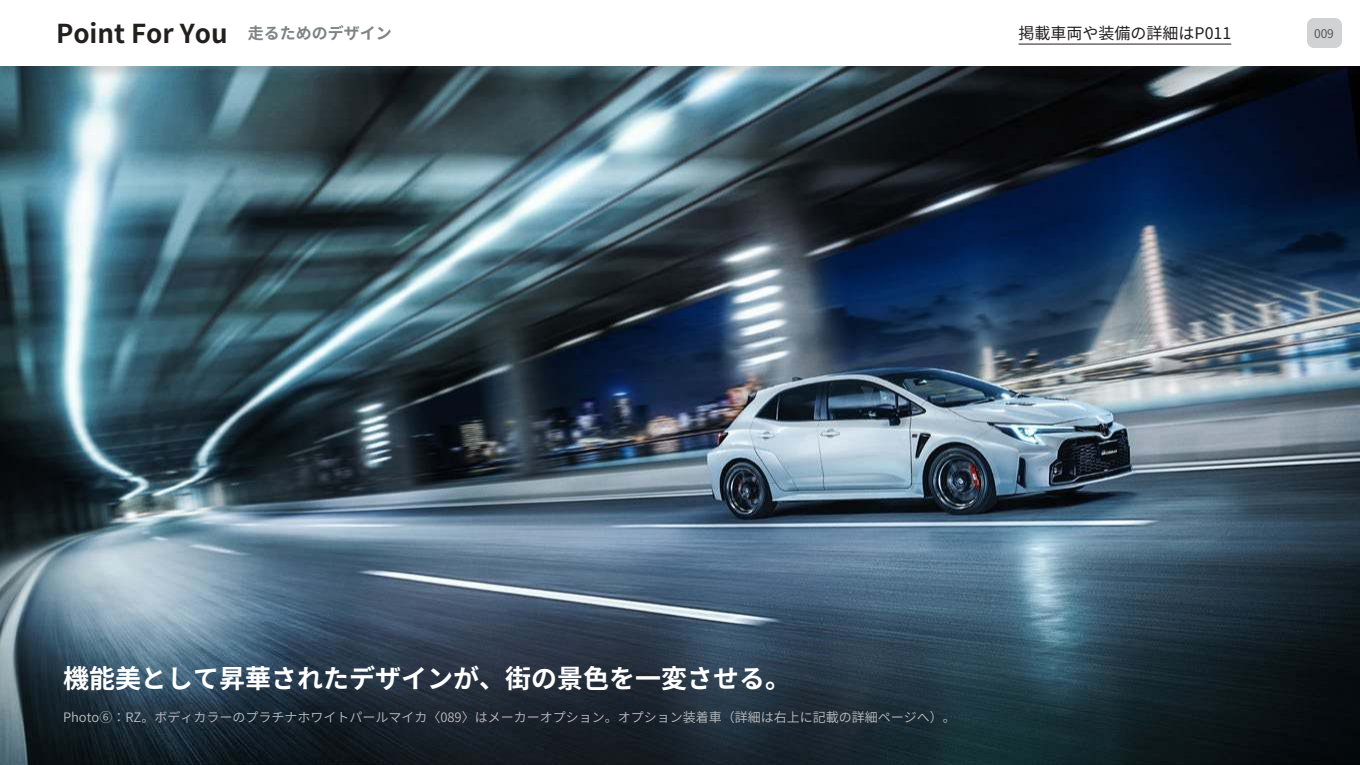
<style>
.page{position:relative;width:1360px;height:765px;background:#fff}
.page>*{position:absolute;margin:0;border:0;box-sizing:border-box;transform-origin:0 0}
.t1{font:700 26px "Noto Sans CJ Kjp";color:#fff}
.t2{font:700 26px "Noto Sans CJ Kjp";color:#221f1f}
.t3{font:16px "Noto Sans CJ Kjp";color:#221f1f}
.t4{font:600 13px "Noto Sans CJ Kjp";color:#bbbdbf}
.t5{font:12px "Noto Sans CJ Kjp";color:#57585a}
.s1{font-size:16px;color:#808284}
</style>
<div class="page">
<img style="left:0;top:80px;width:1360px;height:685px">
<div style="left:0;top:0;width:1360px;height:80px;background:#221f1f;opacity:.15"></div>
<div style="left:0;top:0;width:1360px;height:66px;background:#fff"></div>
<div style="left:1307px;top:18px;width:35px;height:30px;background:#d1d2d4;border-radius:7px"></div>
<hr style="left:1019px;top:44px;width:212px;height:1px;background:#221f1f">
<h1 class="t2" style="left:56px;top:19px;width:337px">Point For You <span class="s1">走るためのデザイン</span></h1>
<p class="t3" style="left:1019px;top:24px;width:214px">掲載車両や装備の詳細はP011</p>
<p class="t5" style="left:1314px;top:26px;width:21px">009</p>
<h1 class="t1" style="left:63px;top:664px;width:729px">機能美として昇華されたデザインが、街の景色を一変させる。</h1>
<p class="t4" style="left:63px;top:710px;width:894px">Photo⑥：RZ。ボディカラーのプラチナホワイトパールマイカ〈089〉はメーカーオプション。オプション装着車（詳細は右上に記載の詳細ページへ）。</p>
</div>
